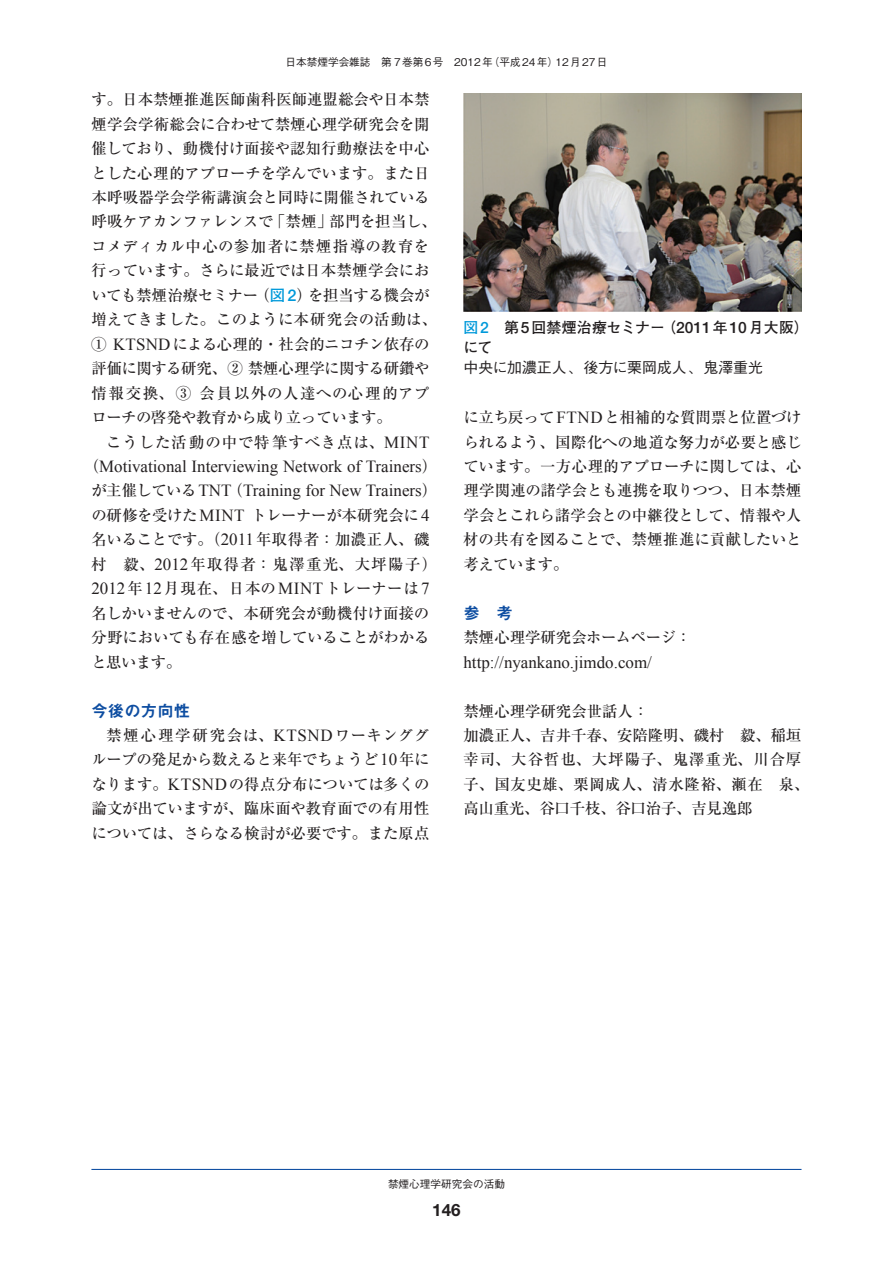
<style>
.page{position:relative;width:893px;height:1263px;background:#fff}
.page>*{position:absolute;margin:0;border:0;box-sizing:border-box;transform-origin:0 0}
.t1{font:16.95px/24.5px "Times New Roman";color:#231f20;text-align:center}
.t2{font:700 16.95px "Helvetica Neue";color:#231f20}
.t3{font:16.5px "Midashi Go Pr 6 N MB31";color:#0d4da1}
.t4{font:500 15.45px/24.5px "Ryumin Pr 6 N";color:#231f20}
.t5{font:500 15.45px "Ryumin Pr 6 N";letter-spacing:.055em;color:#231f20}
.t6{font:700 14.85px/20.2px "Futo Go B101 Pr 6 N";letter-spacing:.02em;color:#231f20}
.t7{font:500 14.85px "Gothic BBB Pr 6 N";color:#231f20}
.t8{font:500 10.65px "Gothic BBB Pr 6 N";color:#231f20}
.s1{font-family:"Futo Go B101 Pr 6 N";font-weight:700;color:#0099da}
.s2{font-family:"Helvetica Neue";font-size:16.2px;color:#0099da}
.s3{font-family:"Times New Roman";font-weight:400;font-size:16.95px}
.s4{font-family:"Ryumin Pr 6 N";font-weight:500;font-size:15.45px}
.s5{color:#0099da}
.s6{font-family:"Helvetica Neue";font-weight:500;font-size:15.6px;color:#0099da}
.s7{font-family:"Helvetica Neue";font-weight:500;font-size:15.6px}
</style>
<div class="page">
<hr style="left:91px;top:1169px;width:710px;height:1px;background:#0d4da1">
<img style="left:463px;top:93px;width:338px;height:218px">
<p class="t8" style="left:285px;top:53px;width:323px">日本禁煙学会雑誌　第 7巻第6号　2012年（平成24年）12月27日</p>
<p class="t4" style="left:91px;top:87px;width:347px">す。日本禁煙推進医師歯科医師連盟総会や日本禁煙学会学術総会に合わせて禁煙心理学研究会を開催しており、動機付け面接や認知行動療法を中心とした心理的アプローチを学んでいます。また日本呼吸器学会学術講演会と同時に開催されている呼吸ケアカンファレンスで「禁煙」部門を担当し、コメディカル中心の参加者に禁煙指導の教育を行っています。さらに最近では日本禁煙学会においても禁煙治療セミナー（<span class="s1">図</span> <span class="s2">2</span>）を担当する機会が増えてきました。このように本研究会の活動は、<br>① <span class="s3">KTSND</span>による心理的・社会的ニコチン依存の評価に関する研究、② 禁煙心理学に関する研鑽や情報交換、③ 会員以外の人達への心理的アプローチの啓発や教育から成り立っています。</p>
<p class="t5" style="left:106px;top:430px;width:325px">こうした活動の中で特筆すべき点は、<span class="s3">MINT</span></p>
<p class="t1" style="left:84px;top:454px;width:355px"><span class="s4">（</span>Motivational Interviewing Network of Trainers<span class="s4">）が主催している</span>TNT<span class="s4">（</span>Training for New Trainers<span class="s4">）</span></p>
<p class="t4" style="left:91px;top:502px;width:347px">の研修を受けた<span class="s3">MINT</span> トレーナーが本研究会に<span class="s3">4</span>名いることです。（<span class="s3">2011</span>年取得者：加濃正人、磯村 毅、<span class="s3">2012</span>年取得者：鬼澤重光、大坪陽子）<br><span class="s3">2012</span>年<span class="s3">12</span>月現在、日本の<span class="s3">MINT</span>トレーナーは<span class="s3">7</span>名しかいませんので、本研究会が動機付け面接の分野においても存在感を増していることがわかると思います。</p>
<p class="t3" style="left:91px;top:697px;width:100px">今後の方向性</p>
<p class="t4" style="left:91px;top:722px;width:340px;text-align:justify;text-indent:15px">禁煙心理学研究会は、<span class="s3">KTSND</span>ワーキンググループの発足から数えると来年でちょうど <span class="s3">10</span> 年になります。<span class="s3">KTSND</span>の得点分布については多くの論文が出ていますが、臨床面や教育面での有用性については、さらなる検討が必要です。また原点</p>
<p class="t6" style="left:463px;top:316px;width:347px"><span class="s5">図</span><span class="s6">2</span> 第<span class="s7">5</span>回禁煙治療セミナー（<span class="s7">2011</span>年<span class="s7">10</span>月大阪）にて</p>
<p class="t7" style="left:463px;top:356px;width:301px">中央に加濃正人、後方に栗岡成人、鬼澤重光</p>
<p class="t4" style="left:463px;top:404px;width:340px;text-align:justify">に立ち戻って<span class="s3">FTND</span>と相補的な質問票と位置づけられるよう、国際化への地道な努力が必要と感じています。一方心理的アプローチに関しては、心理学関連の諸学会とも連携を取りつつ、日本禁煙学会とこれら諸学会との中継役として、情報や人材の共有を図ることで、禁煙推進に貢献したいと考えています。</p>
<p class="t3" style="left:463px;top:599px;width:51px">参　考</p>
<p class="t4" style="left:463px;top:624px;width:229px">禁煙心理学研究会ホームページ：</p>
<p class="t1" style="left:463px;top:649px;width:190px">http://nyankano.jimdo.com/</p>
<p class="t4" style="left:463px;top:698px;width:348px">禁煙心理学研究会世話人：<br>加濃正人、吉井千春、安陪隆明、磯村 毅、稲垣幸司、大谷哲也、大坪陽子、鬼澤重光、川合厚子、国友史雄、栗岡成人、清水隆裕、瀬在 泉、高山重光、谷口千枝、谷口治子、吉見逸郎</p>
<p class="t8" style="left:388px;top:1176px;width:118px">禁煙心理学研究会の活動</p>
<p class="t2" style="left:432px;top:1199px;width:30px">146</p>
</div>
